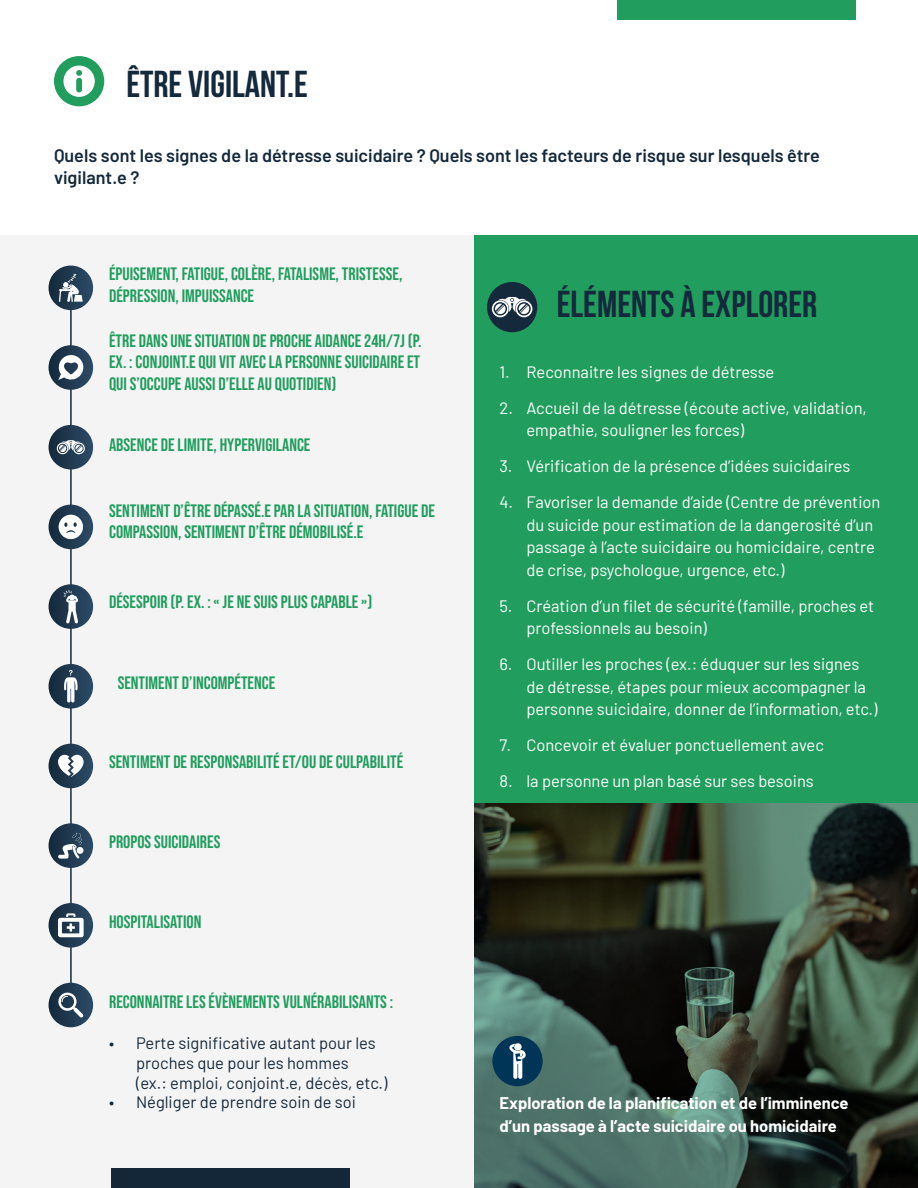
<style>
.page{position:relative;width:918px;height:1188px;background:#fff}
.page>*{position:absolute;margin:0;border:0;box-sizing:border-box;transform-origin:0 0}
.t1{font:700 37.5px "Bebas Neue";color:#14293b}
.t2{font:18px/21.6px "Bebas Neue";color:#219d5e}
.t3{font:600 18px/22.5px "Barlow";color:#14293b}
.t4{font:16.5px/22.5px "Barlow";color:#fff}
.t5{font:16.5px/19.8px "Barlow";color:#14293b}
.t6{font:700 16.5px/22.5px "Barlow";color:#fff}
</style>
<div class="page">
<div style="left:0;top:235px;width:918px;height:953px;background:#f4f4f4"></div>
<div style="left:474px;top:235px;width:444px;height:569px;background:#219d5e"></div>
<hr style="left:70px;top:273px;width:2px;height:753px;background:#14293b">
<svg style="left:49px;top:345px;width:44px;height:45px"></svg>
<div style="left:617px;top:0;width:238px;height:19px;background:#219d5e"></div>
<div style="left:111px;top:1169px;width:239px;height:19px;background:#14293b"></div>
<div style="left:49px;top:266px;width:44px;height:44px;background:linear-gradient(to right,#14293b,#2e4c68);border-radius:22px"></div>
<svg style="left:49px;top:425px;width:44px;height:45px"></svg>
<svg style="left:49px;top:744px;width:44px;height:44px"></svg>
<svg style="left:49px;top:823px;width:44px;height:45px"></svg>
<svg style="left:49px;top:903px;width:44px;height:45px"></svg>
<svg style="left:49px;top:983px;width:44px;height:44px"></svg>
<svg style="left:49px;top:505px;width:44px;height:44px"></svg>
<svg style="left:49px;top:584px;width:44px;height:45px"></svg>
<svg style="left:49px;top:664px;width:44px;height:45px"></svg>
<div style="left:54px;top:56px;width:50px;height:50px;background:#219d5e;border-radius:50%"></div>
<svg style="left:63px;top:66px;width:32px;height:31px"></svg>
<div style="left:487px;top:282px;width:50px;height:50px;background:#14293b;border-radius:50%"></div>
<svg style="left:492px;top:297px;width:40px;height:20px"></svg>
<svg style="left:474px;top:804px;width:444px;height:384px;background:#36473b"></svg>
<div style="left:492px;top:1036px;width:51px;height:50px;background:#003557;border-radius:50%"></div>
<svg style="left:59px;top:274px;width:24px;height:28px"></svg>
<svg style="left:58px;top:913px;width:26px;height:24px"></svg>
<svg style="left:58px;top:833px;width:26px;height:26px"></svg>
<svg style="left:509px;top:1043px;width:17px;height:36px"></svg>
<svg style="left:64px;top:590px;width:14px;height:34px"></svg>
<svg style="left:58px;top:354px;width:27px;height:27px"></svg>
<svg style="left:64px;top:670px;width:14px;height:33px"></svg>
<svg style="left:57px;top:440px;width:28px;height:14px"></svg>
<svg style="left:58px;top:993px;width:25px;height:24px"></svg>
<svg style="left:58px;top:755px;width:26px;height:22px"></svg>
<div style="left:59px;top:515px;width:24px;height:24px;background:#fff;border-radius:50%"></div>
<svg style="left:64px;top:522px;width:13px;height:11px"></svg>
<h1 class="t1" style="left:126px;top:64px;width:183px">ÊTRE VIGILANT.E</h1>
<p class="t3" style="left:54px;top:143px;width:767px">Quels sont les signes de la détresse suicidaire ? Quels sont les facteurs de risque sur lesquels être vigilant.e ?</p>
<p class="t2" style="left:109px;top:263px;width:295px">ÉPUISEMENT, FATIGUE, COLÈRE, FATALISME, TRISTESSE,<br>DÉPRESSION, IMPUISSANCE</p>
<p class="t2" style="left:109px;top:330px;width:314px;text-align:justify">ÊTRE DANS UNE SITUATION DE PROCHE AIDANCE 24H/7J (P.<br>EX. : CONJOINT.E QUI VIT AVEC LA PERSONNE SUICIDAIRE ET QUI S’OCCUPE AUSSI D’ELLE AU QUOTIDIEN)</p>
<p class="t2" style="left:109px;top:433px;width:203px">ABSENCE DE LIMITE, HYPERVIGILANCE</p>
<p class="t2" style="left:109px;top:500px;width:327px">SENTIMENT D’ÊTRE DÉPASSÉ.E PAR LA SITUATION, FATIGUE DE<br>COMPASSION, SENTIMENT D’ÊTRE DÉMOBILISÉ.E</p>
<p class="t2" style="left:109px;top:591px;width:265px">DÉSESPOIR (P. EX. : « JE NE SUIS PLUS CAPABLE »)</p>
<p class="t2" style="left:118px;top:672px;width:159px">SENTIMENT D’INCOMPÉTENCE</p>
<p class="t2" style="left:109px;top:751px;width:296px">SENTIMENT DE RESPONSABILITÉ ET/OU DE CULPABILITÉ</p>
<p class="t2" style="left:109px;top:831px;width:113px">PROPOS SUICIDAIRES</p>
<p class="t2" style="left:109px;top:911px;width:94px">HOSPITALISATION</p>
<p class="t2" style="left:109px;top:991px;width:286px">RECONNAITRE LES ÉVÈNEMENTS VULNÉRABILISANTS :</p>
<p class="t5" style="left:136px;top:1032px;width:253px;text-indent:-27px">• Perte significative autant pour les proches que pour les hommes<br>(ex.: emploi, conjoint.e, décès, etc.)</p>
<p class="t5" style="left:109px;top:1091px;width:249px">• Négliger de prendre soin de soi</p>
<h1 class="t1" style="left:557px;top:284px;width:262px">ÉLÉMENTS À EXPLORER</h1>
<p class="t4" style="left:500px;top:359px;width:276px">1. Reconnaitre les signes de détresse</p>
<p class="t4" style="left:526px;top:395px;width:342px;text-indent:-27px">2. Accueil de la détresse (écoute active, validation, empathie, souligner les forces)</p>
<p class="t4" style="left:500px;top:454px;width:352px">3. Vérification de la présence d’idées suicidaires</p>
<p class="t4" style="left:526px;top:490px;width:355px;text-indent:-27px">4. Favoriser la demande d’aide (Centre de prévention du suicide pour estimation de la dangerosité d’un passage à l’acte suicidaire ou homicidaire, centre de crise, psychologue, urgence, etc.)</p>
<p class="t4" style="left:526px;top:593px;width:349px;text-indent:-27px">5. Création d’un filet de sécurité (famille, proches et professionnels au besoin)</p>
<p class="t4" style="left:526px;top:652px;width:352px;text-indent:-27px">6. Outiller les proches (ex.: éduquer sur les signes de détresse, étapes pour mieux accompagner la personne suicidaire, donner de l’information, etc.)</p>
<p class="t4" style="left:500px;top:733px;width:326px">7. Concevoir et évaluer ponctuellement avec</p>
<p class="t4" style="left:500px;top:769px;width:316px">8. la personne un plan basé sur ses besoins</p>
<p class="t6" style="left:500px;top:1091px;width:350px">Exploration de la planification et de l’imminence d’un passage à l’acte suicidaire ou homicidaire</p>
</div>
